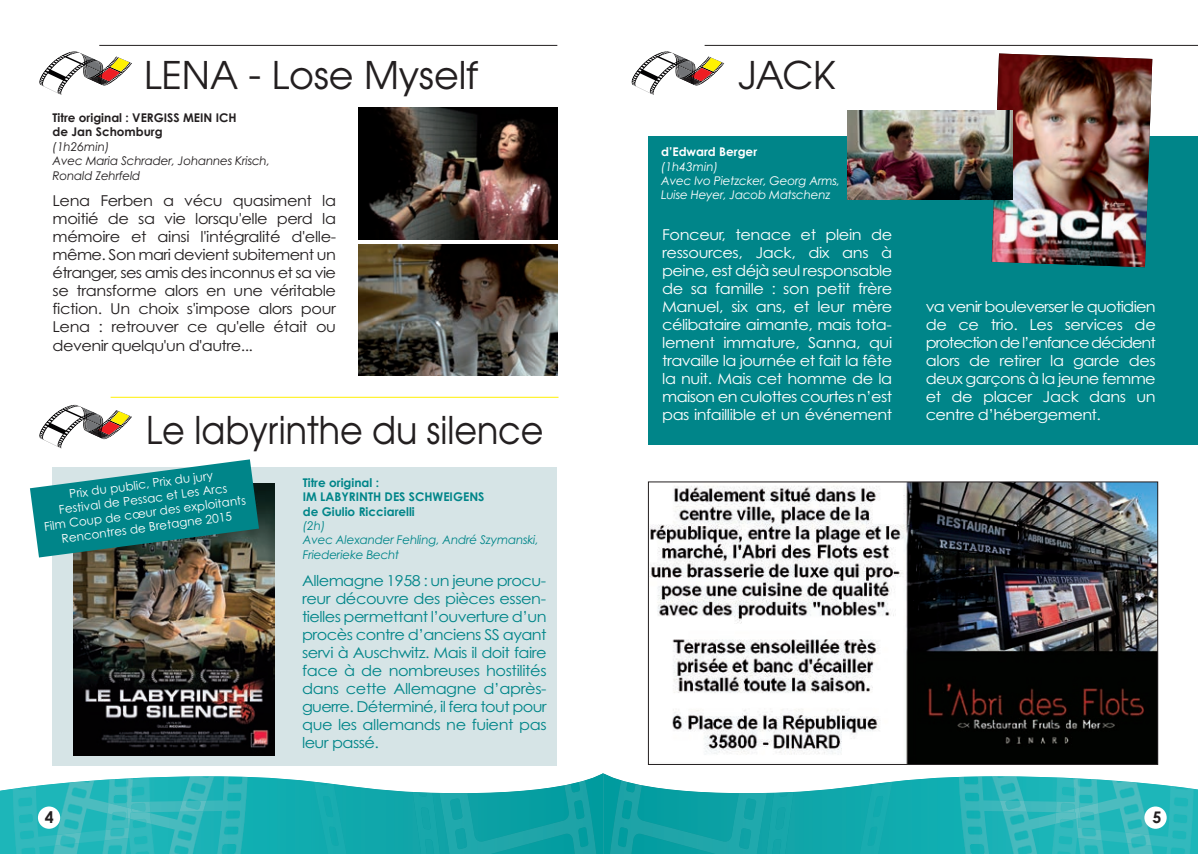
<style>
.page{position:relative;width:1198px;height:854px;background:#fff}
.page>*{position:absolute;margin:0;border:0;box-sizing:border-box;transform-origin:0 0}
.t1{font:38px "Avant Garde";color:#231f20;scale:.92 1}
.t2{font:38px "Avant Garde";color:#231f20}
.t3{font:700 16px "Century Gothic";color:#231f20}
.t4{font:15px/18px "Century Gothic";letter-spacing:-.035em;color:#fff;text-align:justify;scale:1.08 1}
.t5{font:15px/18px "Century Gothic";letter-spacing:-.025em;color:#231f20;text-align:justify;scale:1.08 1}
.t6{font:15px/18px "Century Gothic";letter-spacing:-.03em;color:#008589;text-align:justify;scale:1.08 1}
.t7{font:12px/14.4px "Century Gothic";color:#fff;text-align:center}
.t8{font:italic 12px/14.4px "Century Gothic";letter-spacing:-.02em;color:#fff}
.t9{font:700 12px/14.4px "Century Gothic";color:#008589}
.t10{font:italic 12px/14.4px "Century Gothic";letter-spacing:-.02em;color:#231f20}
.t11{font:italic 12px/14.4px "Century Gothic";letter-spacing:-.02em;color:#008589}
.t12{font:700 12px/14.4px "Century Gothic";color:#231f20}
.t13{font:700 12px "Century Gothic";color:#fff}
</style>
<div class="page">
<img style="left:892px;top:777px;width:306px;height:77px">
<img style="left:756px;top:781px;width:136px;height:73px">
<img style="left:959px;top:777px;width:33px;height:77px">
<img style="left:1135px;top:777px;width:58px;height:77px">
<img style="left:1154px;top:830px;width:33px;height:24px">
<img style="left:1154px;top:786px;width:34px;height:21px">
<img style="left:1174px;top:786px;width:15px;height:4px">
<img style="left:1015px;top:780px;width:139px;height:74px">
<img style="left:1055px;top:841px;width:76px;height:2px">
<svg style="left:1055px;top:798px;width:21px;height:2px"></svg>
<img style="left:1136px;top:782px;width:18px;height:72px">
<img style="left:992px;top:776px;width:23px;height:78px">
<svg style="left:999px;top:800px;width:4px;height:11px"></svg>
<img style="left:1031px;top:843px;width:100px;height:2px">
<img style="left:1131px;top:841px;width:11px;height:4px">
<img style="left:1010px;top:804px;width:132px;height:37px">
<img style="left:1005px;top:800px;width:133px;height:9px">
<img style="left:997px;top:776px;width:138px;height:22px">
<img style="left:1017px;top:845px;width:132px;height:9px">
<img style="left:1014px;top:835px;width:17px;height:12px">
<svg style="left:1142px;top:835px;width:9px;height:10px"></svg>
<img style="left:1010px;top:809px;width:132px;height:23px">
<img style="left:1005px;top:803px;width:15px;height:6px">
<img style="left:602px;top:773px;width:154px;height:81px">
<svg style="left:0;top:774px;width:602px;height:80px"></svg>
<img style="left:314px;top:781px;width:125px;height:73px">
<img style="left:214px;top:777px;width:33px;height:77px">
<img style="left:13px;top:789px;width:39px;height:65px">
<img style="left:20px;top:830px;width:32px;height:24px">
<img style="left:75px;top:841px;width:76px;height:2px">
<img style="left:52px;top:782px;width:18px;height:72px">
<img style="left:191px;top:776px;width:23px;height:78px">
<svg style="left:203px;top:800px;width:4px;height:11px"></svg>
<img style="left:57px;top:843px;width:118px;height:11px">
<img style="left:64px;top:841px;width:11px;height:4px">
<img style="left:64px;top:804px;width:133px;height:37px">
<img style="left:188px;top:801px;width:13px;height:1px">
<img style="left:58px;top:845px;width:131px;height:9px">
<img style="left:175px;top:835px;width:17px;height:12px">
<svg style="left:55px;top:835px;width:9px;height:10px"></svg>
<img style="left:64px;top:806px;width:133px;height:26px">
<img style="left:186px;top:802px;width:15px;height:7px">
<img style="left:68px;top:800px;width:119px;height:5px">
<img style="left:71px;top:776px;width:138px;height:24px">
<img style="left:439px;top:780px;width:158px;height:74px">
<div style="left:38px;top:806px;width:22px;height:23px;background:#fff;border-radius:50%"></div>
<div style="left:1144px;top:806px;width:23px;height:23px;background:#fff;border-radius:50%"></div>
<div style="left:648px;top:136px;width:550px;height:308px;background:#008589"></div>
<hr style="left:705px;top:45px;width:493px;height:1px;background:#231f20">
<img style="left:992px;top:54px;width:160px;height:213px">
<img style="left:848px;top:110px;width:164px;height:89px">
<svg style="left:631px;top:51px;width:93px;height:44px"></svg>
<svg style="left:39px;top:405px;width:93px;height:44px"></svg>
<svg style="left:39px;top:51px;width:93px;height:44px"></svg>
<div style="left:53px;top:467px;width:504px;height:298px;background:#d6e4e6"></div>
<img style="left:74px;top:483px;width:201px;height:272px">
<hr style="left:99px;top:45px;width:458px;height:1px;background:#231f20">
<hr style="left:111px;top:397px;width:447px;height:1px;background:#fff101">
<img style="left:650px;top:483px;width:506px;height:280px">
<div style="left:648px;top:481px;width:510px;height:284px;border:1px solid #231f20"></div>
<img style="left:359px;top:108px;width:198px;height:131px">
<img style="left:359px;top:244px;width:198px;height:132px">
<svg style="left:30px;top:459px;width:229px;height:98px"></svg>
<h1 class="t2" style="left:144px;top:61px;width:336px">LENA - Lose Myself</h1>
<p class="t12" style="left:53px;top:112px;width:186px">Titre original : VERGISS MEIN ICH de Jan Schomburg</p>
<p class="t10" style="left:53px;top:140px;width:219px">(1h26min)<br>Avec Maria Schrader, Johannes Krisch,<br>Ronald Zehrfeld</p>
<p class="t5" style="left:53px;top:193px;width:264px">Lena Ferben a vécu quasiment la moitié de sa vie lorsqu'elle perd la mémoire et ainsi l'intégralité d'elle&shy;même. Son mari devient subitement un étranger, ses amis des inconnus et sa vie se transforme alors en une véritable fiction. Un choix s'impose alors pour Lena : retrouver ce qu'elle était ou devenir quelqu'un d'autre...</p>
<h1 class="t1" style="left:146px;top:416px;width:433px">Le labyrinthe du silence</h1>
<p class="t9" style="left:303px;top:476px;width:183px">Titre original :<br>IM LABYRINTH DES SCHWEIGENS de Giulio Ricciarelli</p>
<p class="t11" style="left:303px;top:519px;width:237px">(2h)<br>Avec Alexander Fehling, André Szymanski,<br>Friederieke Becht</p>
<p class="t7" style="left:40px;top:491px;width:205px;rotate:-7deg">Prix du public, Prix du jury<br>Festival de Pessac et Les Arcs<br>Film Coup de cœur des exploitants<br>Rencontres de Bretagne 2015</p>
<p class="t6" style="left:302px;top:573px;width:228px">Allemagne 1958 : un jeune procu&shy;reur découvre des pièces essen&shy;tielles permettant l’ouverture d’un procès contre d’anciens SS ayant servi à Auschwitz. Mais il doit faire face à de nombreuses hostilités dans cette Allemagne d’après&shy;guerre. Déterminé, il fera tout pour que les allemands ne fuient pas leur passé.</p>
<h1 class="t2" style="left:739px;top:61px;width:99px">JACK</h1>
<p class="t13" style="left:661px;top:147px;width:97px">d’Edward Berger</p>
<p class="t8" style="left:661px;top:160px;width:180px">(1h43min)<br>Avec Ivo Pietzcker, Georg Arms,<br>Luise Heyer, Jacob Matschenz</p>
<p class="t4" style="left:662px;top:227px;width:215px">Fonceur, tenace et plein de ressources, Jack, dix ans à peine, est déjà seul responsable de sa famille : son petit frère Manuel, six ans, et leur mère célibataire aimante, mais tota&shy;lement immature, Sanna, qui travaille la journée et fait la fête la nuit. Mais cet homme de la maison en culottes courtes n’est pas infaillible et un événement</p>
<p class="t4" style="left:926px;top:299px;width:215px">va venir bouleverser le quotidien de ce trio. Les services de protection de l’enfance décident alors de retirer la garde des deux garçons à la jeune femme et de placer Jack dans un centre d’hébergement.</p>
<p class="t3" style="left:45px;top:811px;width:10px">4</p>
<p class="t3" style="left:1152px;top:811px;width:10px">5</p>
</div>
